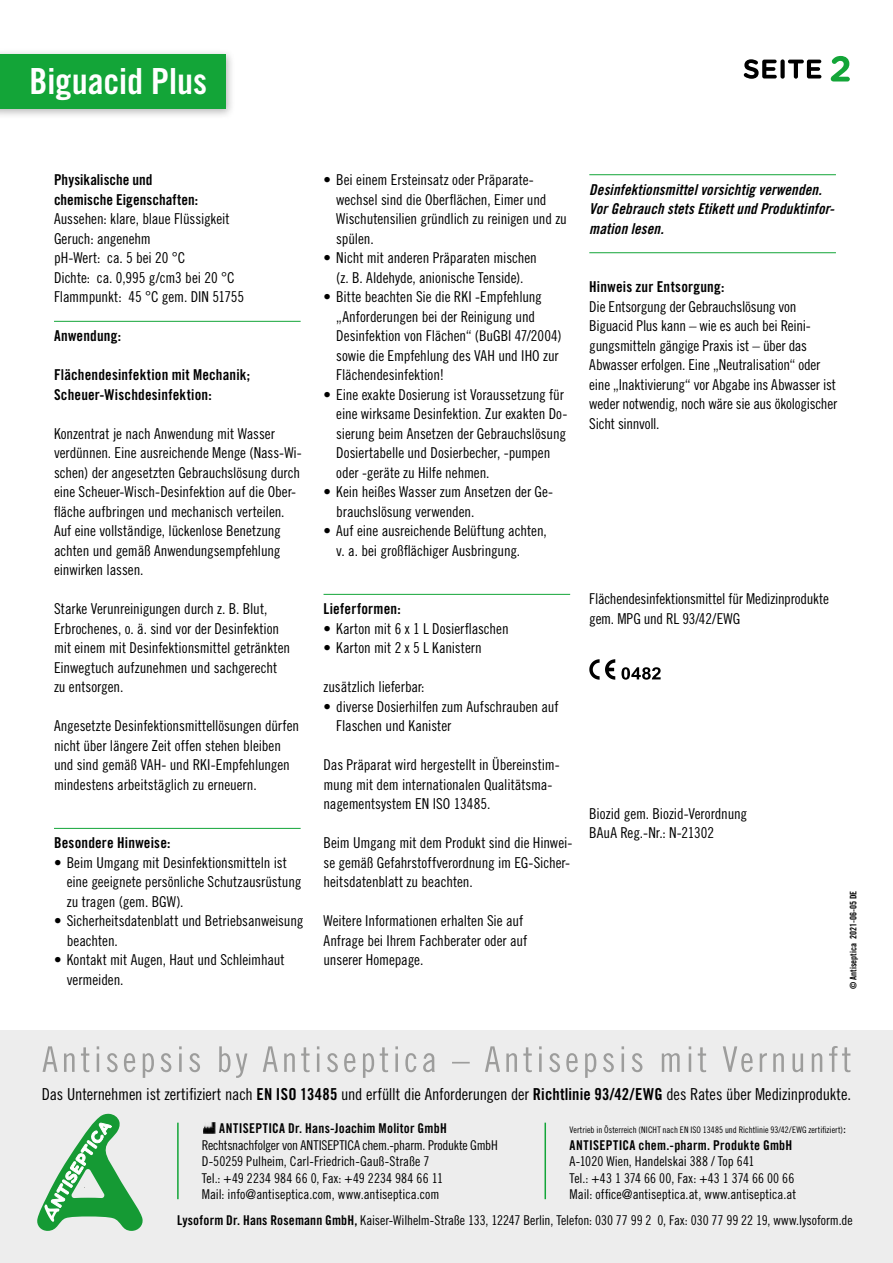
<style>
.page{position:relative;width:893px;height:1263px;background:#fff}
.page>*{position:absolute;margin:0;border:0;box-sizing:border-box;transform-origin:0 0}
.t1{font:36px "Trade Gothic LT Std Bd Cn 20";color:#fff}
.t2{font:16.5px "Trade Gothic LT Std Cn 18";letter-spacing:-.01em;color:#000}
.t3{font:15px/19.5px "Trade Gothic LT Std Cn 18";letter-spacing:-.005em;color:#000}
.t4{font:15px/19.5px "Trade Gothic LT Std Bd Cn 20";letter-spacing:.01em;color:#000}
.t5{font:15px/19.5px "Trade Gothic LT Std Bd Cn 20 Obl";letter-spacing:.005em;color:#000}
.t6{font:13.5px/16.5px "Trade Gothic LT Std Cn 18";color:#000}
.t7{font:13.5px "Trade Gothic LT Std Bd Cn 20";letter-spacing:.02em;color:#000}
.t8{font:9px "Trade Gothic LT Std Cn 18";letter-spacing:.005em;color:#000}
.t9{font:9px "Trade Gothic LT Std Bd Cn 20";color:#000}
.s1{font-family:"Trade Gothic LT Std Bd Cn 20"}
.s2{font-size:13.5px}
</style>
<div class="page">
<div style="left:0;top:1030px;width:893px;height:233px;background:#ededed"></div>
<svg style="left:43px;top:1046px;width:807px;height:32px"></svg>
<svg style="left:37px;top:1114px;width:106px;height:117px"></svg>
<svg style="left:831px;top:56px;width:19px;height:25px"></svg>
<svg style="left:744px;top:59px;width:77px;height:20px"></svg>
<hr style="left:177px;top:1123px;width:2px;height:76px;background:#13a538">
<hr style="left:544px;top:1123px;width:2px;height:76px;background:#13a538">
<hr style="left:54px;top:321px;width:247px;height:1px;background:#13a538">
<hr style="left:54px;top:828px;width:247px;height:1px;background:#13a538">
<hr style="left:324px;top:594px;width:246px;height:1px;background:#13a538">
<hr style="left:589px;top:174px;width:247px;height:1px;background:#13a538">
<hr style="left:589px;top:252px;width:247px;height:1px;background:#13a538">
<svg style="left:621px;top:667px;width:40px;height:13px"></svg>
<svg style="left:589px;top:659px;width:26px;height:21px"></svg>
<div style="left:0;top:49px;width:235px;height:71px;background:#000;opacity:.29"></div>
<div style="left:0;top:54px;width:225px;height:55px;background:#13a538"></div>
<svg style="left:203px;top:1122px;width:12px;height:11px"></svg>
<h1 class="t1" style="left:30px;top:60px;width:179px">Biguacid Plus</h1>
<p class="t4" style="left:54px;top:170px;width:146px">Physikalische und chemische Eigenschaften:</p>
<p class="t3" style="left:54px;top:209px;width:192px">Aussehen: klare, blaue Flüssigkeit<br>Geruch: angenehm<br>pH-Wert: ca. 5 bei 20 °C<br>Dichte: ca. 0,995 g/cm3 bei 20 °C<br>Flammpunkt: 45 °C gem. DIN 51755</p>
<p class="t4" style="left:54px;top:326px;width:69px">Anwendung:</p>
<p class="t4" style="left:54px;top:365px;width:198px">Flächendesinfektion mit Mechanik;<br>Scheuer-Wischdesinfektion:</p>
<p class="t3" style="left:54px;top:423px;width:249px">Konzentrat je nach Anwendung mit Wasser verdünnen. Eine ausreichende Menge (Nass-Wi&shy;schen) der angesetzten Gebrauchslösung durch eine Scheuer-Wisch-Desinfektion auf die Ober&shy;fläche aufbringen und mechanisch verteilen.<br>Auf eine vollständige, lückenlose Benetzung achten und gemäß Anwendungsempfehlung einwirken lassen.</p>
<p class="t3" style="left:54px;top:599px;width:238px">Starke Verunreinigungen durch z. B. Blut, Erbrochenes, o. ä. sind vor der Desinfektion mit einem mit Desinfektionsmittel getränkten Einwegtuch aufzunehmen und sachgerecht zu entsorgen.</p>
<p class="t3" style="left:54px;top:716px;width:247px">Angesetzte Desinfektionsmittellösungen dürfen nicht über längere Zeit offen stehen bleiben und sind gemäß VAH- und RKI-Empfehlungen mindestens arbeitstäglich zu erneuern.</p>
<p class="t4" style="left:54px;top:833px;width:118px">Besondere Hinweise:</p>
<p class="t3" style="left:67px;top:852px;width:236px;text-indent:-13px">• Beim Umgang mit Desinfektionsmitteln ist eine geeignete persönliche Schutzausrüstung zu tragen (gem. BGW).</p>
<p class="t3" style="left:67px;top:911px;width:238px;text-indent:-13px">• Sicherheitsdatenblatt und Betriebsanweisung beachten.</p>
<p class="t3" style="left:67px;top:950px;width:219px;text-indent:-13px">• Kontakt mit Augen, Haut und Schleimhaut vermeiden.</p>
<p class="t3" style="left:336px;top:170px;width:232px;text-indent:-13px">• Bei einem Ersteinsatz oder Präparate&shy;wechsel sind die Oberflächen, Eimer und Wischutensilien gründlich zu reinigen und zu spülen.</p>
<p class="t3" style="left:324px;top:248px;width:215px;text-align:center">• Nicht mit anderen Präparaten mischen (z. B. Aldehyde, anionische Tenside).</p>
<p class="t3" style="left:336px;top:287px;width:227px;text-indent:-13px">• Bitte beachten Sie die RKI -Empfehlung „Anforderungen bei der Reinigung und Desinfektion von Flächen“ (BuGBl 47/2004) sowie die Empfehlung des VAH und IHO zur Flächendesinfektion!</p>
<p class="t3" style="left:336px;top:384px;width:233px;text-indent:-13px">• Eine exakte Dosierung ist Voraussetzung für eine wirksame Desinfektion. Zur exakten Do&shy;sierung beim Ansetzen der Gebrauchslösung Dosiertabelle und Dosierbecher, -pumpen oder -geräte zu Hilfe nehmen.</p>
<p class="t3" style="left:336px;top:482px;width:218px;text-indent:-13px">• Kein heißes Wasser zum Ansetzen der Ge&shy;brauchslösung verwenden.</p>
<p class="t3" style="left:336px;top:521px;width:212px;text-indent:-13px">• Auf eine ausreichende Belüftung achten, v. a. bei großflächiger Ausbringung.</p>
<p class="t4" style="left:324px;top:599px;width:79px">Lieferformen:</p>
<p class="t3" style="left:324px;top:618px;width:187px">• Karton mit 6 x 1 L Dosierflaschen</p>
<p class="t3" style="left:324px;top:638px;width:160px">• Karton mit 2 x 5 L Kanistern</p>
<p class="t3" style="left:324px;top:677px;width:103px">zusätzlich lieferbar:</p>
<p class="t3" style="left:336px;top:696px;width:224px;text-indent:-13px">• diverse Dosierhilfen zum Aufschrauben auf<br>Flaschen und Kanister</p>
<p class="t3" style="left:324px;top:755px;width:238px">Das Präparat wird hergestellt in Übereinstim&shy;mung mit dem internationalen Qualitätsma&shy;nagementsystem EN ISO 13485.</p>
<p class="t3" style="left:324px;top:833px;width:250px">Beim Umgang mit dem Produkt sind die Hinwei&shy;se gemäß Gefahrstoffverordnung im EG-Sicher&shy;heitsdatenblatt zu beachten.</p>
<p class="t3" style="left:324px;top:911px;width:205px">Weitere Informationen erhalten Sie auf<br>Anfrage bei Ihrem Fachberater oder auf unserer Homepage.</p>
<p class="t5" style="left:589px;top:180px;width:247px">Desinfektionsmittel vorsichtig verwenden.<br>Vor Gebrauch stets Etikett und Produktinfor&shy;mation lesen.</p>
<p class="t4" style="left:589px;top:277px;width:137px">Hinweis zur Entsorgung:</p>
<p class="t3" style="left:589px;top:296px;width:249px">Die Entsorgung der Gebrauchslösung von Biguacid Plus kann – wie es auch bei Reini&shy;gungsmitteln gängige Praxis ist – über das Abwasser erfolgen. Eine „Neutralisation“ oder eine „Inaktivierung“ vor Abgabe ins Abwasser ist weder notwendig, noch wäre sie aus ökologischer Sicht sinnvoll.</p>
<p class="t3" style="left:589px;top:589px;width:241px">Flächendesinfektionsmittel für Medizinprodukte gem. MPG und RL 93/42/EWG</p>
<p class="t3" style="left:589px;top:803px;width:159px">Biozid gem. Biozid-Verordnung<br>BAuA Reg.-Nr.: N-21302</p>
<p class="t9" style="left:848px;top:989px;width:100px;rotate:-90deg">© Antiseptica 2021-06-05 DE</p>
<p class="t2" style="left:42px;top:1084px;width:811px">Das Unternehmen ist zertifiziert nach <span class="s1">EN ISO 13485</span> und erfüllt die Anforderungen der <span class="s1">Richtlinie 93/42/EWG</span> des Rates über Medizinprodukte.</p>
<p class="t7" style="left:219px;top:1120px;width:229px">ANTISEPTICA Dr. Hans-Joachim Molitor GmbH</p>
<p class="t6" style="left:202px;top:1136px;width:297px">Rechtsnachfolger von ANTISEPTICA chem.-pharm. Produkte GmbH D-50259 Pulheim, Carl-Friedrich-Gauß-Straße 7<br>Tel.: +49 2234 984 66 0, Fax: +49 2234 984 66 11<br>Mail: info@antiseptica.com, www.antiseptica.com</p>
<p class="t8" style="left:570px;top:1124px;width:278px">Vertrieb in Österreich (NICHT nach EN ISO 13485 und Richtlinie 93/42/EWG zertifiziert)<span class="s2">:</span></p>
<p class="t7" style="left:570px;top:1136px;width:224px">ANTISEPTICA chem.-pharm. Produkte GmbH</p>
<p class="t6" style="left:570px;top:1153px;width:228px">A-1020 Wien, Handelskai 388 / Top 641<br>Tel.: +43 1 374 66 00, Fax: +43 1 374 66 00 66<br>Mail: office@antiseptica.at, www.antiseptica.at</p>
<p class="t6" style="left:177px;top:1212px;width:677px"><span class="s1">Lysoform Dr. Hans Rosemann GmbH,</span> Kaiser-Wilhelm-Straße 133, 12247 Berlin, Telefon: 030 77 99 2 0, Fax: 030 77 99 22 19, www.lysoform.de</p>
</div>
